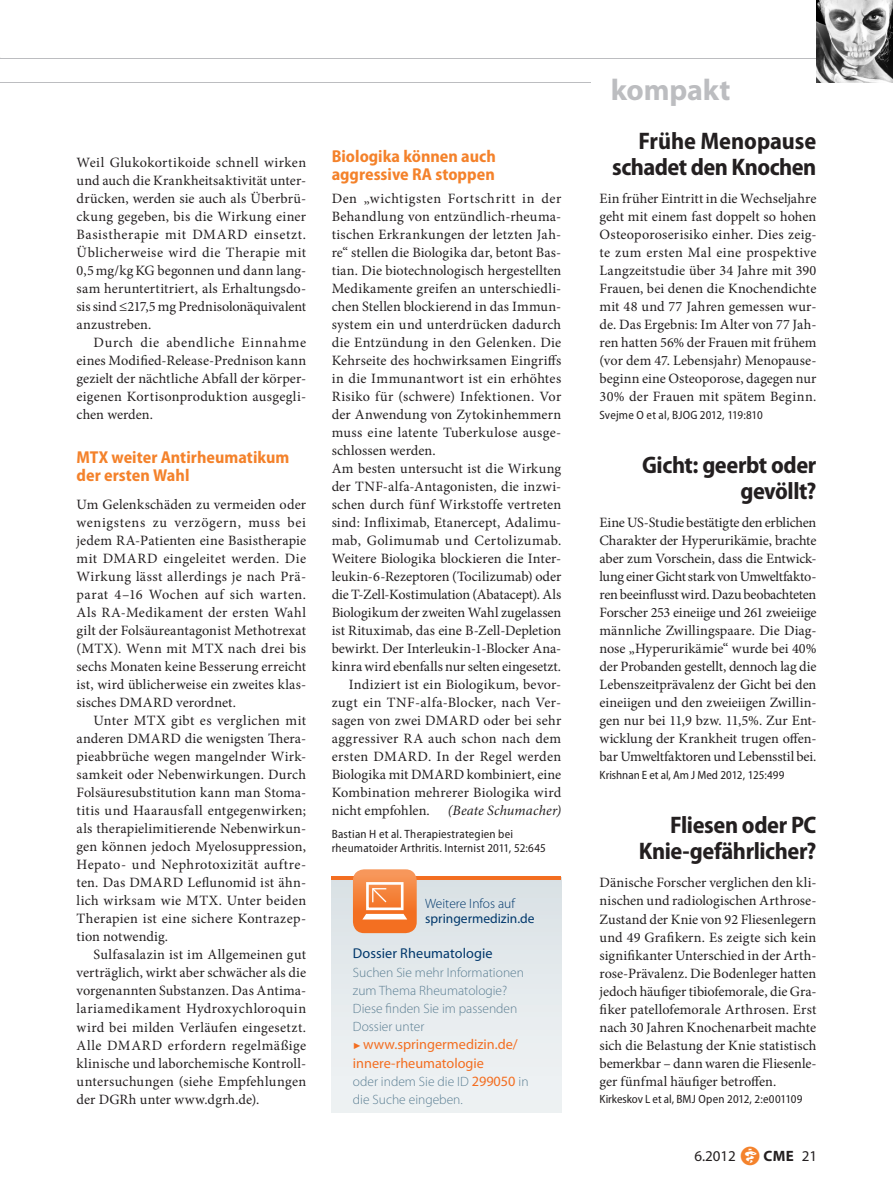
<style>
.page{position:relative;width:893px;height:1187px;background:#fff}
.page>*{position:absolute;margin:0;border:0;box-sizing:border-box;transform-origin:0 0}
.t1{font:700 30px "Myriad Pro";letter-spacing:-.005em;color:#bcbdc0}
.t2{font:700 semi-condensed 24px/25.5px "Myriad Pro";letter-spacing:-.015em;color:#231f20;text-align:right}
.t3{font:700 semi-condensed 17.25px/18px "Myriad Pro";color:#f4822b}
.t4{font:15px "Myriad Pro";color:#231f20}
.t5{font:14.25px/18px "Minion Pro";letter-spacing:.01em;color:#231f20;text-align:justify}
.t6{font:14.25px/18px "Myriad Pro";color:#f36e21}
.t7{font:14.25px "Minion Pro";letter-spacing:-.01em;color:#231f20}
.t8{font:14.25px "Minion Pro";letter-spacing:.04em;color:#231f20}
.t9{font:14.25px "Myriad Pro";letter-spacing:.005em;color:#00376b}
.t10{font:italic 14.25px "Minion Pro";letter-spacing:.01em;color:#231f20}
.t11{font:300 13.5px/18px "Myriad Pro";color:#5c7f93}
.t12{font:13.5px "Myriad Pro";color:#00376b}
.t13{font:300 13.5px "Myriad Pro";color:#00376b}
.t14{font:semi-condensed 12px/13.5px "Myriad Pro";letter-spacing:.015em;color:#231f20}
.t15{font:semi-condensed 12px "Myriad Pro";letter-spacing:-.005em;color:#231f20}
.s1{font-family:"S Buttons";font-size:10.5px}
.s2{font-weight:400;font-size:14.25px;color:#f36e21}
.s3{font-family:"S Buttons";color:#f4822b}
.s4{font-weight:700}
</style>
<div class="page">
<hr style="left:0;top:58px;width:893px;height:1px;background:#bcbdc0">
<hr style="left:0;top:83px;width:590px;height:1px;background:#bcbdc0">
<hr style="left:816px;top:83px;width:77px;height:1px;background:#bcbdc0">
<img style="left:816px;top:0;width:77px;height:83px">
<div style="left:332px;top:877px;width:229px;height:235px;background:#e6ecee"></div>
<hr style="left:332px;top:876px;width:229px;height:3px;background:#f36e21">
<svg style="left:353px;top:869px;width:64px;height:64px;background:#f5955a"></svg>
<p class="t5" style="left:77px;top:153px;width:231px">Weil Glukokortikoide schnell wirken und auch die Krankheitsaktivität unter&shy;drücken, werden sie auch als Überbrü&shy;ckung gegeben, bis die Wirkung einer Basistherapie mit DMARD einsetzt.<br>Üblicherweise wird die Therapie mit 0,5mg/kgKG begonnen und dann lang&shy;sam heruntertitriert, als Erhaltungsdo&shy;sis sind ≤217,5 mg Prednisolonäquivalent anzustreben.</p>
<p class="t5" style="left:77px;top:333px;width:231px;text-indent:17px">Durch die abendliche Einnahme eines Modified-Release-Prednison kann gezielt der nächtliche Abfall der körper&shy;eigenen Kortisonproduktion ausgegli&shy;chen werden.</p>
<p class="t3" style="left:77px;top:448px;width:214px">MTX weiter Antirheumatikum der ersten Wahl</p>
<p class="t5" style="left:77px;top:495px;width:231px">Um Gelenkschäden zu vermeiden oder wenigstens zu verzögern, muss bei jedem RA-Patienten eine Basistherapie mit DMARD eingeleitet werden. Die Wirkung lässt allerdings je nach Prä&shy;parat 4–16 Wochen auf sich warten.<br>Als RA-Medikament der ersten Wahl gilt der Folsäureantagonist Methotrexat (MTX). Wenn mit MTX nach drei bis sechs Monaten keine Besserung erreicht ist, wird üblicherweise ein zweites klas&shy;sisches DMARD verordnet.</p>
<p class="t5" style="left:77px;top:711px;width:231px;text-indent:17px">Unter MTX gibt es verglichen mit anderen DMARD die wenigsten Thera&shy;pieabbrüche wegen mangelnder Wirk&shy;samkeit oder Nebenwirkungen. Durch Folsäuresubstitution kann man Stoma&shy;titis und Haarausfall entgegenwirken; als therapielimitierende Nebenwirkun&shy;gen können jedoch Myelosuppression, Hepato- und Nephrotoxizität auftre&shy;ten. Das DMARD Leflunomid ist ähn&shy;lich wirksam wie MTX. Unter beiden Therapien ist eine sichere Kontrazep&shy;tion notwendig.</p>
<p class="t5" style="left:77px;top:945px;width:231px;text-indent:17px">Sulfasalazin ist im Allgemeinen gut verträglich, wirkt aber schwächer als die vorgenannten Substanzen. Das Antima&shy;lariamedikament Hydroxychloroquin wird bei milden Verläufen eingesetzt.<br>Alle DMARD erfordern regelmäßige klinische und laborchemische Kontroll&shy;untersuchungen (siehe Empfehlungen der DGRh unter www.dgrh.de).</p>
<p class="t3" style="left:332px;top:147px;width:166px">Biologika können auch aggressive RA stoppen</p>
<p class="t8" style="left:332px;top:189px;width:231px">Den „wichtigsten Fortschritt in der</p>
<p class="t5" style="left:332px;top:207px;width:231px">Behandlung von entzündlich-rheuma-</p>
<p class="t5" style="left:332px;top:225px;width:231px">tischen Erkrankungen der letzten Jah-</p>
<p class="t5" style="left:332px;top:243px;width:231px">re“ stellen die Biologika dar, betont Bas-</p>
<p class="t5" style="left:332px;top:261px;width:231px">tian. Die biotechnologisch hergestellten</p>
<p class="t5" style="left:332px;top:279px;width:231px">Medikamente greifen an unterschiedli-</p>
<p class="t5" style="left:332px;top:297px;width:231px">chen Stellen blockierend in das Immun-</p>
<p class="t5" style="left:332px;top:315px;width:231px">system ein und unterdrücken dadurch</p>
<p class="t5" style="left:332px;top:333px;width:231px">die Entzündung in den Gelenken. Die</p>
<p class="t5" style="left:332px;top:351px;width:231px">Kehrseite des hochwirksamen Eingriffs</p>
<p class="t5" style="left:332px;top:369px;width:231px">in die Immunantwort ist ein erhöhtes</p>
<p class="t5" style="left:332px;top:387px;width:231px">Risiko für (schwere) Infektionen. Vor</p>
<p class="t5" style="left:332px;top:405px;width:231px">der Anwendung von Zytokinhemmern</p>
<p class="t5" style="left:332px;top:423px;width:231px">muss eine latente Tuberkulose ausge-</p>
<p class="t5" style="left:332px;top:441px;width:106px">schlossen werden.</p>
<p class="t5" style="left:332px;top:459px;width:231px">Am besten untersucht ist die Wirkung</p>
<p class="t5" style="left:332px;top:477px;width:231px">der TNF-alfa-Antagonisten, die inzwi-</p>
<p class="t5" style="left:332px;top:495px;width:231px">schen durch fünf Wirkstoffe vertreten</p>
<p class="t5" style="left:332px;top:513px;width:231px">sind: Infliximab, Etanercept, Adalimu-</p>
<p class="t5" style="left:332px;top:531px;width:231px">mab, Golimumab und Certolizumab.</p>
<p class="t5" style="left:332px;top:549px;width:231px">Weitere Biologika blockieren die Inter-</p>
<p class="t5" style="left:332px;top:567px;width:231px">leukin-6-Rezeptoren (Tocilizumab) oder</p>
<p class="t7" style="left:332px;top:585px;width:231px">die T-Zell-Kostimulation (Abatacept). Als</p>
<p class="t5" style="left:332px;top:603px;width:231px">Biologikum der zweiten Wahl zugelassen</p>
<p class="t5" style="left:332px;top:621px;width:231px">ist Rituximab, das eine B-Zell-Depletion</p>
<p class="t5" style="left:332px;top:639px;width:231px">bewirkt. Der Interleukin-1-Blocker Ana-</p>
<p class="t5" style="left:332px;top:657px;width:231px">kinra wird ebenfalls nur selten eingesetzt.</p>
<p class="t5" style="left:349px;top:675px;width:214px">Indiziert ist ein Biologikum, bevor-</p>
<p class="t5" style="left:332px;top:693px;width:231px">zugt ein TNF-alfa-Blocker, nach Ver-</p>
<p class="t5" style="left:332px;top:711px;width:231px">sagen von zwei DMARD oder bei sehr</p>
<p class="t5" style="left:332px;top:729px;width:231px">aggressiver RA auch schon nach dem</p>
<p class="t5" style="left:332px;top:747px;width:231px">ersten DMARD. In der Regel werden</p>
<p class="t5" style="left:332px;top:765px;width:231px">Biologika mit DMARD kombiniert, eine</p>
<p class="t5" style="left:332px;top:783px;width:231px">Kombination mehrerer Biologika wird</p>
<p class="t5" style="left:332px;top:801px;width:100px">nicht empfohlen.</p>
<p class="t10" style="left:448px;top:801px;width:115px">(Beate Schumacher)</p>
<p class="t14" style="left:332px;top:827px;width:216px">Bastian H et al. Therapiestrategien bei rheumatoider Arthritis. Internist 2011, 52:645</p>
<p class="t13" style="left:425px;top:896px;width:91px">Weitere Infos auf</p>
<p class="t12" style="left:425px;top:910px;width:111px">springermedizin.de</p>
<p class="t9" style="left:353px;top:944px;width:141px">Dossier Rheumatologie</p>
<p class="t11" style="left:353px;top:964px;width:173px">Suchen Sie mehr Informationen zum Thema Rheumatologie?<br>Diese finden Sie im passenden<br>Dossier unter</p>
<p class="t6" style="left:353px;top:1035px;width:166px"><span class="s1">7</span> www.springermedizin.de/ innere-rheumatologie</p>
<p class="t11" style="left:353px;top:1072px;width:177px">oder indem Sie die ID <span class="s2">299050</span> in die Suche eingeben.</p>
<h1 class="t1" style="left:611px;top:71px;width:121px">kompakt</h1>
<h2 class="t2" style="left:612px;top:128px;width:206px">Frühe Menopause schadet den Knochen</h2>
<p class="t5" style="left:600px;top:189px;width:218px">Ein früher Eintritt in die Wechseljahre geht mit einem fast doppelt so hohen Osteoporoserisiko einher. Dies zeig&shy;te zum ersten Mal eine prospektive Langzeitstudie über 34 Jahre mit 390<br>Frauen, bei denen die Knochendichte mit 48 und 77 Jahren gemessen wur&shy;de. Das Ergebnis: Im Alter von 77 Jah&shy;ren hatten 56% der Frauen mit frühem (vor dem 47. Lebensjahr) Menopause&shy;beginn eine Osteoporose, dagegen nur 30% der Frauen mit spätem Beginn.</p>
<p class="t14" style="left:600px;top:408px;width:165px">Svejme O et al, BJOG 2012, 119:810</p>
<h2 class="t2" style="left:642px;top:452px;width:176px">Gicht: geerbt oder gevöllt?</h2>
<p class="t5" style="left:600px;top:513px;width:218px">Eine US-Studie bestätigte den erblichen Charakter der Hyperurikämie, brachte aber zum Vorschein, dass die Entwick&shy;lung einer Gicht stark von Umweltfakto&shy;ren beeinflusst wird. Dazu beobachteten Forscher 253 eineiige und 261 zweieiige männliche Zwillingspaare. Die Diag&shy;nose „Hyperurikämie“ wurde bei 40% der Probanden gestellt, dennoch lag die Lebenszeitprävalenz der Gicht bei den eineiigen und den zweieiigen Zwillin&shy;gen nur bei 11,9 bzw. 11,5%. Zur Ent&shy;wicklung der Krankheit trugen offen&shy;bar Umweltfaktoren und Lebensstil bei.</p>
<p class="t15" style="left:600px;top:768px;width:186px">Krishnan E et al, Am J Med 2012, 125:499</p>
<h2 class="t2" style="left:639px;top:812px;width:179px">Fliesen oder PC<br>Knie-gefährlicher?</h2>
<p class="t5" style="left:600px;top:873px;width:218px">Dänische Forscher verglichen den kli&shy;nischen und radiologischen Arthrose-Zustand der Knie von 92 Fliesenlegern und 49 Grafikern. Es zeigte sich kein signifikanter Unterschied in der Arth&shy;rose-Prävalenz. Die Bodenleger hatten jedoch häufiger tibiofemorale, die Gra&shy;fiker patellofemorale Arthrosen. Erst nach 30 Jahren Knochenarbeit machte sich die Belastung der Knie statistisch bemerkbar – dann waren die Fliesenle&shy;ger fünfmal häufiger betroffen.</p>
<p class="t14" style="left:600px;top:1092px;width:205px">Kirkeskov L et al, BMJ Open 2012, 2:e001109</p>
<p class="t4" style="left:694px;top:1146px;width:124px">6.2012 <span class="s3">ä</span><span class="s4">CME</span> 21</p>
</div>
